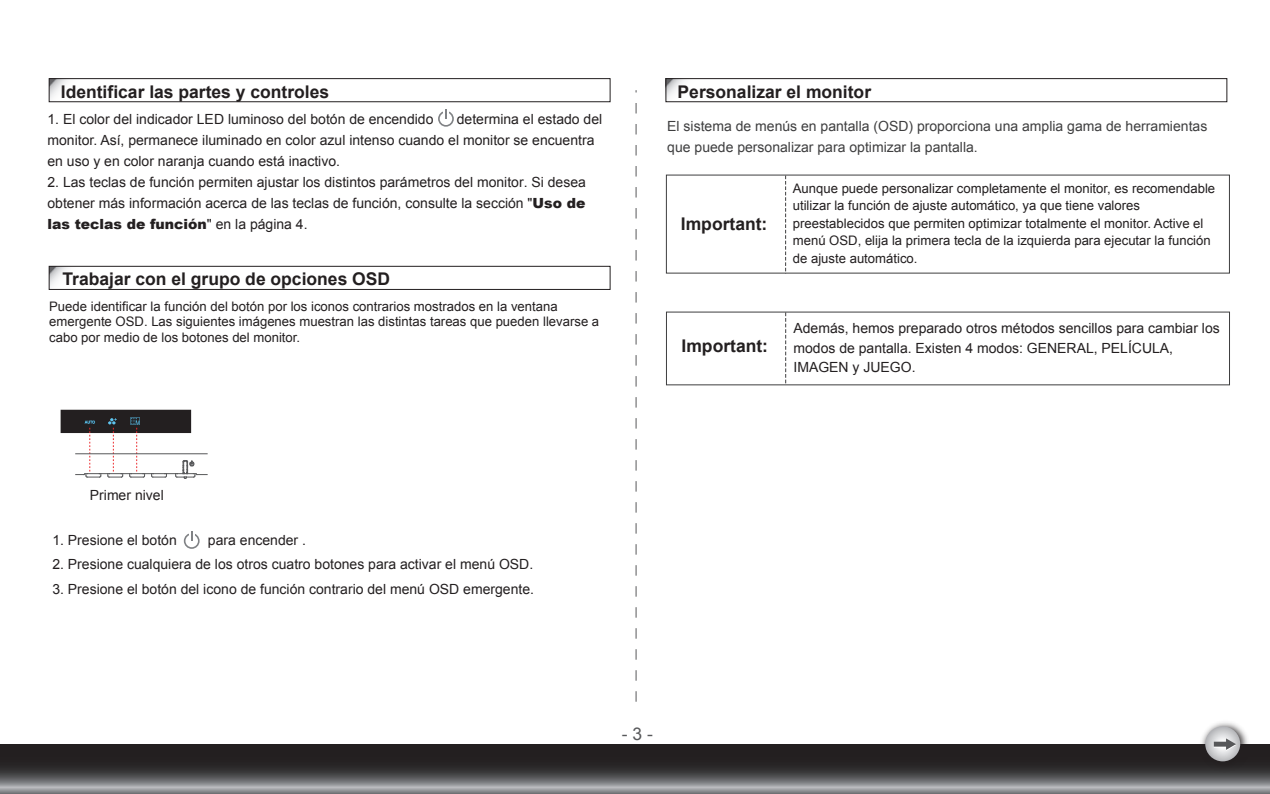
<style>
.page{position:relative;width:1270px;height:794px;background:#fff}
.page>*{position:absolute;margin:0;border:0;box-sizing:border-box;transform-origin:0 0}
.t1{font:700 17.5px "Arial";color:#231f20}
.t2{font:17.5px "Arial";color:#57585a}
.t3{font:14px/21px "Arial";color:#231f20}
.t4{font:14px/21px "Arial";color:#3e3e3f}
.t5{font:13.12px/17.5px "Arial";color:#231f20}
.s1{font-weight:900}
</style>
<div class="page">
<svg style="left:0;top:744px;width:1270px;height:50px;background:#4b4a4b"></svg>
<img style="left:1197px;top:722px;width:54px;height:51px">
<svg style="left:1205px;top:726px;width:35px;height:35px"></svg>
<svg style="left:1214px;top:738px;width:22px;height:13px"></svg>
<svg style="left:636px;top:90px;width:1px;height:611px"></svg>
<div style="left:61px;top:410px;width:130px;height:23px;background:#231f20"></div>
<img style="left:130px;top:418px;width:10px;height:10px">
<img style="left:108px;top:418px;width:9px;height:10px">
<img style="left:84px;top:420px;width:11px;height:8px">
<svg style="left:76px;top:428px;width:131px;height:51px"></svg>
<svg style="left:785px;top:312px;width:1px;height:73px"></svg>
<svg style="left:438px;top:111px;width:16px;height:16px"></svg>
<div style="left:440px;top:112px;width:12px;height:13px;background:#fff;border-radius:50%"></div>
<div style="left:443px;top:108px;width:6px;height:11px;background:#fff"></div>
<svg style="left:445px;top:109px;width:2px;height:10px"></svg>
<div style="left:49px;top:78px;width:561px;height:24px;border:1px solid #231f20"></div>
<div style="left:49px;top:266px;width:561px;height:24px;border:1px solid #231f20"></div>
<svg style="left:785px;top:176px;width:1px;height:98px"></svg>
<svg style="left:184px;top:533px;width:16px;height:16px"></svg>
<div style="left:185px;top:535px;width:13px;height:12px;background:#fff;border-radius:50%"></div>
<svg style="left:189px;top:531px;width:5px;height:10px"></svg>
<div style="left:666px;top:78px;width:561px;height:24px;border:1px solid #231f20"></div>
<p class="t1" style="left:61px;top:80px;width:270px">Identificar las partes y controles</p>
<p class="t3" style="left:47px;top:109px;width:387px">1. El color del indicador LED luminoso del botón de encendido</p>
<p class="t3" style="left:47px;top:109px;width:556px;text-indent:409px">determina el estado del monitor. Así, permanece iluminado en color azul intenso cuando el monitor se encuentra en uso y en color naranja cuando está inactivo.</p>
<p class="t3" style="left:47px;top:172px;width:540px;text-align:justify">2. Las teclas de función permiten ajustar los distintos parámetros del monitor. Si desea obtener más información acerca de las teclas de función, consulte la sección "<span class="s1">Uso de las teclas de función</span>" en la página 4.</p>
<p class="t1" style="left:62px;top:267px;width:329px">Trabajar con el grupo de opciones OSD</p>
<p class="t5" style="left:49px;top:298px;width:552px;line-height:15.8px">Puede identificar la función del botón por los iconos contrarios mostrados en la ventana emergente OSD. Las siguientes imágenes muestran las distintas tareas que pueden llevarse a cabo por medio de los botones del monitor.</p>
<p class="t3" style="left:90px;top:485px;width:75px">Primer nivel</p>
<p class="t3" style="left:52px;top:529px;width:126px">1. Presione el botón</p>
<p class="t3" style="left:208px;top:529px;width:100px">para encender .</p>
<p class="t3" style="left:52px;top:554px;width:482px">2. Presione cualquiera de los otros cuatro botones para activar el menú OSD.</p>
<p class="t3" style="left:52px;top:578px;width:483px">3. Presione el botón del icono de función contrario del menú OSD emergente.</p>
<p class="t1" style="left:678px;top:80px;width:195px">Personalizar el monitor</p>
<p class="t4" style="left:667px;top:116px;width:541px">El sistema de menús en pantalla (OSD) proporciona una amplia gama de herramientas que puede personalizar para optimizar la pantalla.</p>
<p class="t1" style="left:681px;top:212px;width:88px">Important:</p>
<p class="t1" style="left:682px;top:334px;width:88px">Important:</p>
<p class="t5" style="left:793px;top:179px;width:424px">Aunque puede personalizar completamente el monitor, es recomendable utilizar la función de ajuste automático, ya que tiene valores preestablecidos que permiten optimizar totalmente el monitor. Active el menú OSD, elija la primera tecla de la izquierda para ejecutar la función de ajuste automático.</p>
<p class="t3" style="left:793px;top:319px;width:428px;line-height:19.2px">Además, hemos preparado otros métodos sencillos para cambiar los modos de pantalla. Existen 4 modos: GENERAL, PELÍCULA,<br>IMAGEN y JUEGO.</p>
<p class="t2" style="left:622px;top:722px;width:33px">- 3 -</p>
</div>
